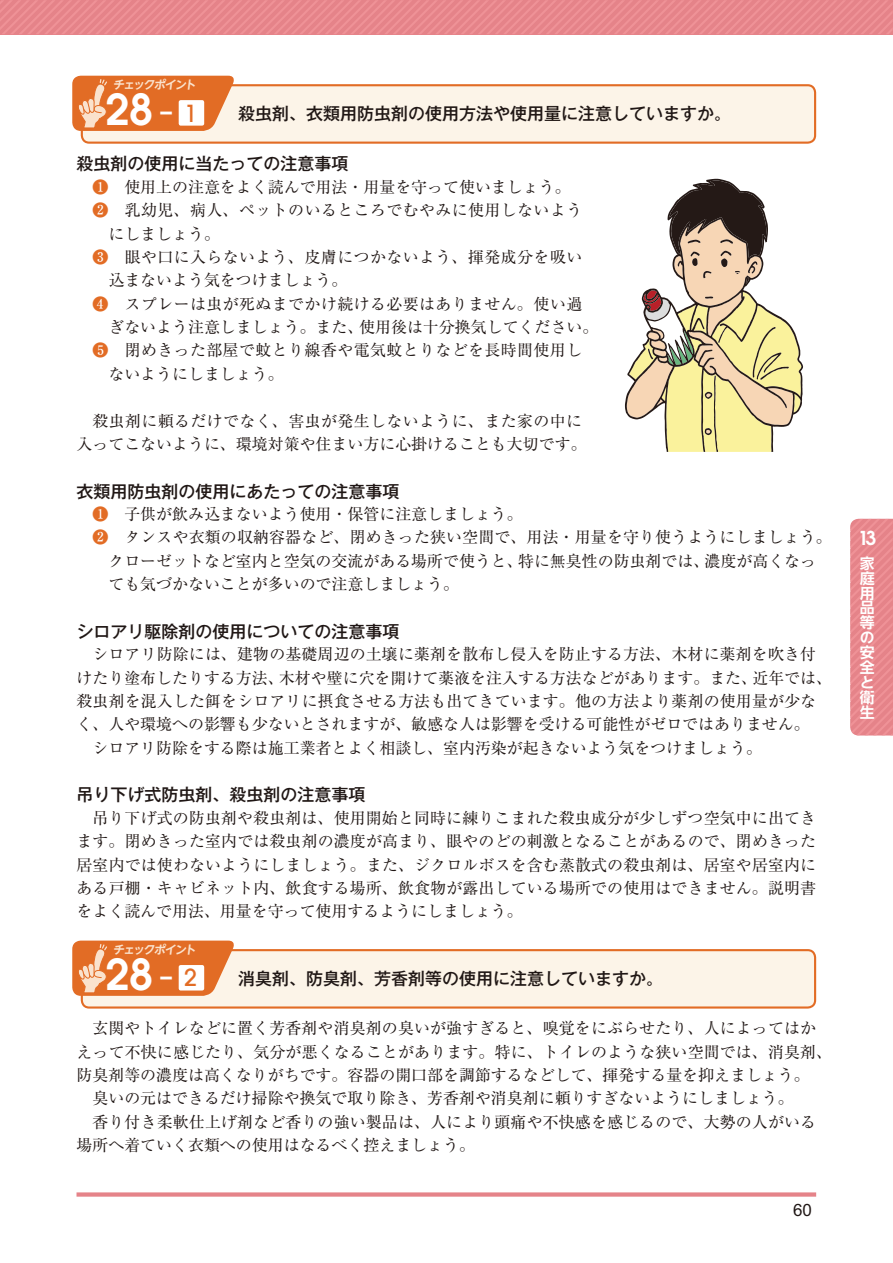
<style>
.page{position:relative;width:893px;height:1263px;background:#fff}
.page>*{position:absolute;margin:0;border:0;box-sizing:border-box;transform-origin:0 0}
.t1{font:600 42.45px "Avant Garde";color:#fff}
.t2{font:600 19.2px "Avant Garde";color:#fff}
.t3{font:16.95px "Gothic MB101 Pr 6 N Medium 90 msp RKSJ H";color:#201715}
.t4{font:16.95px "Arial";color:#201715}
.t5{font:15.9px/23.4px "Ryumin Pr 6 N Reg 90 msp RKSJ H";color:#201715;text-align:right}
.t6{font:15.9px "Ryumin Pr 6 N Reg 90 msp RKSJ H";letter-spacing:.025em;color:#201715}
.t7{font:14.85px/14.9px "UD Shin Go NT Pr 6 N De Bold 90 msp RKSJ H";color:#fff;text-align:justify}
.t8{font:11.7px "UD Shin Go NT Pr 6 N De Bold 90 msp RKSJ H";color:#fae2cd}
.s1{font-weight:400}
.s2{font-weight:500;font-size:23.4px;color:#e26c25}
.s3{color:#e26c25}
</style>
<div class="page">
<svg style="left:850px;top:519px;width:43px;height:217px;background:#e8898e"></svg>
<svg style="left:0;top:0;width:893px;height:34px;background:#e8888d"></svg>
<div style="left:77px;top:1192px;width:739px;height:5px;background:#e58389"></div>
<div style="left:82px;top:85px;width:733px;height:58px;background:#fcf4e8;border-radius:7px"></div>
<div style="left:81px;top:84px;width:735px;height:60px;border:2px solid #e26c25;border-radius:7px"></div>
<svg style="left:72px;top:76px;width:165px;height:55px;background:#e58042"></svg>
<div style="left:179px;top:100px;width:25px;height:26px;background:#fff;border-radius:2px"></div>
<div style="left:82px;top:950px;width:733px;height:58px;background:#fcf4e8;border-radius:7px"></div>
<div style="left:81px;top:949px;width:735px;height:60px;border:2px solid #e26c25;border-radius:7px"></div>
<svg style="left:72px;top:941px;width:165px;height:55px;background:#e68042"></svg>
<div style="left:179px;top:965px;width:25px;height:26px;background:#fff;border-radius:2px"></div>
<svg style="left:627px;top:181px;width:175px;height:271px"></svg>
<p class="t8" style="left:113px;top:81px;width:86px">チェックポイント</p>
<h1 class="t1" style="left:105px;top:94px;width:93px">28<span class="s1">-</span> <span class="s2">1</span></h1>
<p class="t3" style="left:238px;top:108px;width:495px">殺虫剤、衣類用防虫剤の使用方法や使用量に注意していますか。</p>
<p class="t3" style="left:77px;top:158px;width:274px">殺虫剤の使用に当たっての注意事項</p>
<p class="t5" style="left:92px;top:177px;width:480px"><span class="s3">❶</span> 　使用上の注意をよく読んで用法・用量を守って使いましょう。</p>
<p class="t6" style="left:92px;top:204px;width:491px"><span class="s3">❷</span> 　乳幼児、病人、ペットのいるところでむやみに使用しないよう</p>
<p class="t5" style="left:108px;top:224px;width:113px">にしましょう。</p>
<p class="t6" style="left:92px;top:251px;width:491px"><span class="s3">❸</span> 　眼や口に入らないよう、皮膚につかないよう、揮発成分を吸い</p>
<p class="t5" style="left:108px;top:271px;width:241px">込まないよう気をつけましょう。</p>
<p class="t6" style="left:92px;top:298px;width:491px"><span class="s3">❹</span> 　スプレーは虫が死ぬまでかけ続ける必要はありません。使い過</p>
<p class="t5" style="left:108px;top:318px;width:491px">ぎないよう注意しましょう。また、使用後は十分換気してください。</p>
<p class="t6" style="left:92px;top:344px;width:491px"><span class="s3">❺</span> 　閉めきった部屋で蚊とり線香や電気蚊とりなどを長時間使用し</p>
<p class="t5" style="left:108px;top:364px;width:177px">ないようにしましょう。</p>
<p class="t5" style="left:77px;top:411px;width:512px">殺虫剤に頼るだけでなく、害虫が発生しないように、また家の中に<br>入ってこないように、環境対策や住まい方に心掛けることも大切です。</p>
<p class="t3" style="left:77px;top:485px;width:325px">衣類用防虫剤の使用にあたっての注意事項</p>
<p class="t5" style="left:92px;top:505px;width:432px"><span class="s3">❶</span>　子供が飲み込まないよう使用・保管に注意しましょう。</p>
<p class="t5" style="left:92px;top:528px;width:741px"><span class="s3">❷</span> 　タンスや衣類の収納容器など、閉めきった狭い空間で、用法・用量を守り使うようにしましょう。</p>
<p class="t5" style="left:108px;top:551px;width:709px">クローゼットなど室内と空気の交流がある場所で使うと、特に無臭性の防虫剤では、濃度が高くなっ</p>
<p class="t5" style="left:108px;top:575px;width:368px">ても気づかないことが多いので注意しましょう。　</p>
<p class="t3" style="left:77px;top:625px;width:325px">シロアリ駆除剤の使用についての注意事項</p>
<p class="t5" style="left:92px;top:645px;width:725px">シロアリ防除には、建物の基礎周辺の土壌に薬剤を散布し侵入を防止する方法、木材に薬剤を吹き付</p>
<p class="t5" style="left:77px;top:668px;width:757px">けたり塗布したりする方法、木材や壁に穴を開けて薬液を注入する方法などがあります。また、近年では、</p>
<p class="t5" style="left:77px;top:692px;width:741px">殺虫剤を混入した餌をシロアリに摂食させる方法も出てきています。他の方法より薬剤の使用量が少な</p>
<p class="t5" style="left:77px;top:715px;width:735px">く、人や環境への影響も少ないとされますが、敏感な人は影響を受ける可能性がゼロではありません。</p>
<p class="t5" style="left:92px;top:738px;width:671px">シロアリ防除をする際は施工業者とよく相談し、室内汚染が起きないよう気をつけましょう。</p>
<p class="t3" style="left:77px;top:789px;width:291px">吊り下げ式防虫剤、殺虫剤の注意事項</p>
<p class="t5" style="left:77px;top:808px;width:741px;text-align:justify;text-indent:16px">吊り下げ式の防虫剤や殺虫剤は、使用開始と同時に練りこまれた殺虫成分が少しずつ空気中に出てきます。閉めきった室内では殺虫剤の濃度が高まり、眼やのどの刺激となることがあるので、閉めきった居室内では使わないようにしましょう。また、ジクロルボスを含む蒸散式の殺虫剤は、居室や居室内にある戸棚・キャビネット内、飲食する場所、飲食物が露出している場所での使用はできません。説明書をよく読んで用法、用量を守って使用するようにしましょう。</p>
<p class="t8" style="left:113px;top:945px;width:86px">チェックポイント</p>
<h1 class="t1" style="left:105px;top:959px;width:93px">28<span class="s1">-</span> <span class="s2">2</span></h1>
<p class="t3" style="left:238px;top:973px;width:427px">消臭剤、防臭剤、芳香剤等の使用に注意していますか。</p>
<p class="t5" style="left:92px;top:1019px;width:725px">玄関やトイレなどに置く芳香剤や消臭剤の臭いが強すぎると、嗅覚をにぶらせたり、人によってはか</p>
<p class="t5" style="left:77px;top:1042px;width:757px">えって不快に感じたり、気分が悪くなることがあります。特に、トイレのような狭い空間では、消臭剤、</p>
<p class="t5" style="left:77px;top:1066px;width:735px">防臭剤等の濃度は高くなりがちです。容器の開口部を調節するなどして、揮発する量を抑えましょう。</p>
<p class="t5" style="left:92px;top:1089px;width:703px">臭いの元はできるだけ掃除や換気で取り除き、芳香剤や消臭剤に頼りすぎないようにしましょう。</p>
<p class="t5" style="left:92px;top:1112px;width:725px">香り付き柔軟仕上げ剤など香りの強い製品は、人により頭痛や不快感を感じるので、大勢の人がいる</p>
<p class="t5" style="left:77px;top:1136px;width:400px">場所へ着ていく衣類への使用はなるべく控えましょう。</p>
<p class="t4" style="left:793px;top:1200px;width:20px">60</p>
<p class="t2" style="left:858px;top:530px;width:20px">13</p>
<p class="t7" style="left:860px;top:558px;width:16px">家庭用品等の安全と衛生</p>
</div>
